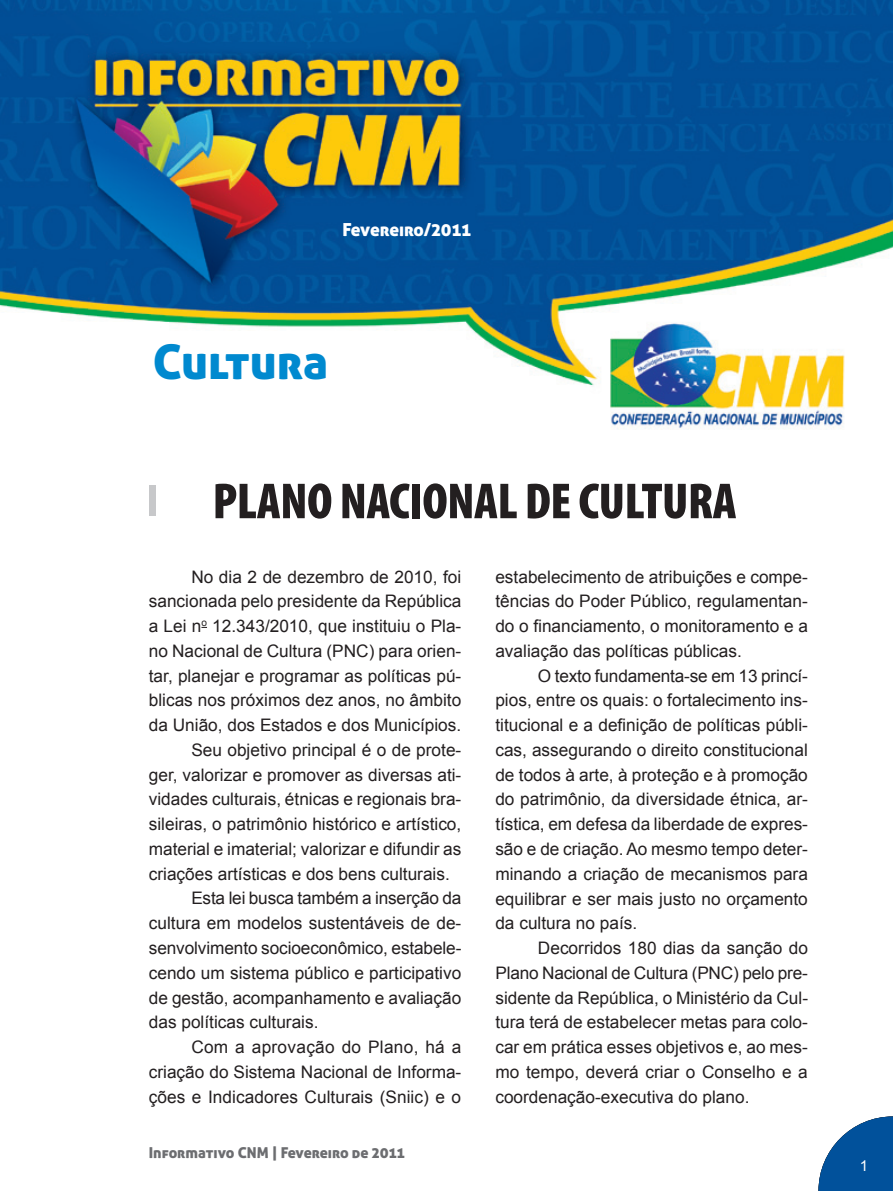
<style>
.page{position:relative;width:893px;height:1191px;background:#fff}
.page>*{position:absolute;margin:0;border:0;box-sizing:border-box;transform-origin:0 0}
.t1{font:900 condensed 51px "Myriad Pro";letter-spacing:-.01em;color:#231f20}
.t2{font:48px "Aller Display";letter-spacing:-.005em;color:#0089cf}
.t3{font:18px "Aller Display";color:#fff}
.t4{font:17.25px/24.8px "Arial";color:#231f20;text-align:justify}
.t5{font:15px "Aller Display";color:#6c6d70}
.t6{font:15px "Arial";color:#fff}
</style>
<div class="page">
<svg style="left:818px;top:1116px;width:75px;height:75px"></svg>
<img style="left:0;top:0;width:893px;height:430px">
<div style="left:150px;top:485px;width:6px;height:31px;background:#c7c8ca"></div>
<p class="t3" style="left:342px;top:218px;width:130px">Fevereiro/2011</p>
<h2 class="t2" style="left:153px;top:331px;width:177px">Cultura</h2>
<h1 class="t1" style="left:213px;top:473px;width:525px">PLANO NACIONAL DE CULTURA</h1>
<p class="t4" style="left:191px;top:564px;width:271px">No dia 2 de dezembro de 2010, foi</p>
<p class="t4" style="left:149px;top:589px;width:314px">sancionada pelo presidente da República</p>
<p class="t4" style="left:149px;top:614px;width:314px">a Lei n<sup>o</sup> 12.343/2010, que instituiu o Pla-</p>
<p class="t4" style="left:149px;top:638px;width:314px">no Nacional de Cultura (PNC) para orien-</p>
<p class="t4" style="left:149px;top:663px;width:314px">tar, planejar e programar as políticas pú-</p>
<p class="t4" style="left:149px;top:688px;width:314px">blicas nos próximos dez anos, no âmbito</p>
<p class="t4" style="left:149px;top:713px;width:314px">da União, dos Estados e dos Municípios.</p>
<p class="t4" style="left:191px;top:737px;width:271px">Seu objetivo principal é o de prote-</p>
<p class="t4" style="left:149px;top:762px;width:314px">ger, valorizar e promover as diversas ati-</p>
<p class="t4" style="left:149px;top:787px;width:314px">vidades culturais, étnicas e regionais bra-</p>
<p class="t4" style="left:149px;top:812px;width:314px">sileiras, o patrimônio histórico e artístico,</p>
<p class="t4" style="left:149px;top:836px;width:314px">material e imaterial; valorizar e difundir as</p>
<p class="t4" style="left:149px;top:861px;width:303px">criações artísticas e dos bens culturais.</p>
<p class="t4" style="left:191px;top:886px;width:271px">Esta lei busca também a inserção da</p>
<p class="t4" style="left:149px;top:911px;width:314px">cultura em modelos sustentáveis de de-</p>
<p class="t4" style="left:149px;top:935px;width:314px">senvolvimento socioeconômico, estabele-</p>
<p class="t4" style="left:149px;top:960px;width:314px">cendo um sistema público e participativo</p>
<p class="t4" style="left:149px;top:985px;width:314px">de gestão, acompanhamento e avaliação</p>
<p class="t4" style="left:149px;top:1010px;width:171px">das políticas culturais.</p>
<p class="t4" style="left:191px;top:1034px;width:272px">Com a aprovação do Plano, há a</p>
<p class="t4" style="left:149px;top:1059px;width:314px">criação do Sistema Nacional de Informa-</p>
<p class="t4" style="left:149px;top:1084px;width:314px">ções e Indicadores Culturais (Sniic) e o</p>
<p class="t5" style="left:149px;top:1143px;width:257px">Informativo CNM | Fevereiro de 2011</p>
<p class="t4" style="left:495px;top:564px;width:314px">estabelecimento de atribuições e compe&shy;tências do Poder Público, regulamentan&shy;do o financiamento, o monitoramento e a avaliação das políticas públicas.</p>
<p class="t4" style="left:495px;top:663px;width:314px;text-indent:43px">O texto fundamenta-se em 13 princí&shy;pios, entre os quais: o fortalecimento ins&shy;titucional e a definição de políticas públi&shy;cas, assegurando o direito constitucional de todos à arte, à proteção e à promoção do patrimônio, da diversidade étnica, ar&shy;tística, em defesa da liberdade de expres&shy;são e de criação. Ao mesmo tempo deter&shy;minando a criação de mecanismos para equilibrar e ser mais justo no orçamento da cultura no país.</p>
<p class="t4" style="left:495px;top:935px;width:314px;text-indent:43px">Decorridos 180 dias da sanção do Plano Nacional de Cultura (PNC) pelo pre&shy;sidente da República, o Ministério da Cul&shy;tura terá de estabelecer metas para colo&shy;car em prática esses objetivos e, ao mes&shy;mo tempo, deverá criar o Conselho e a coordenação-executiva do plano.</p>
<p class="t6" style="left:860px;top:1155px;width:10px">1</p>
</div>
